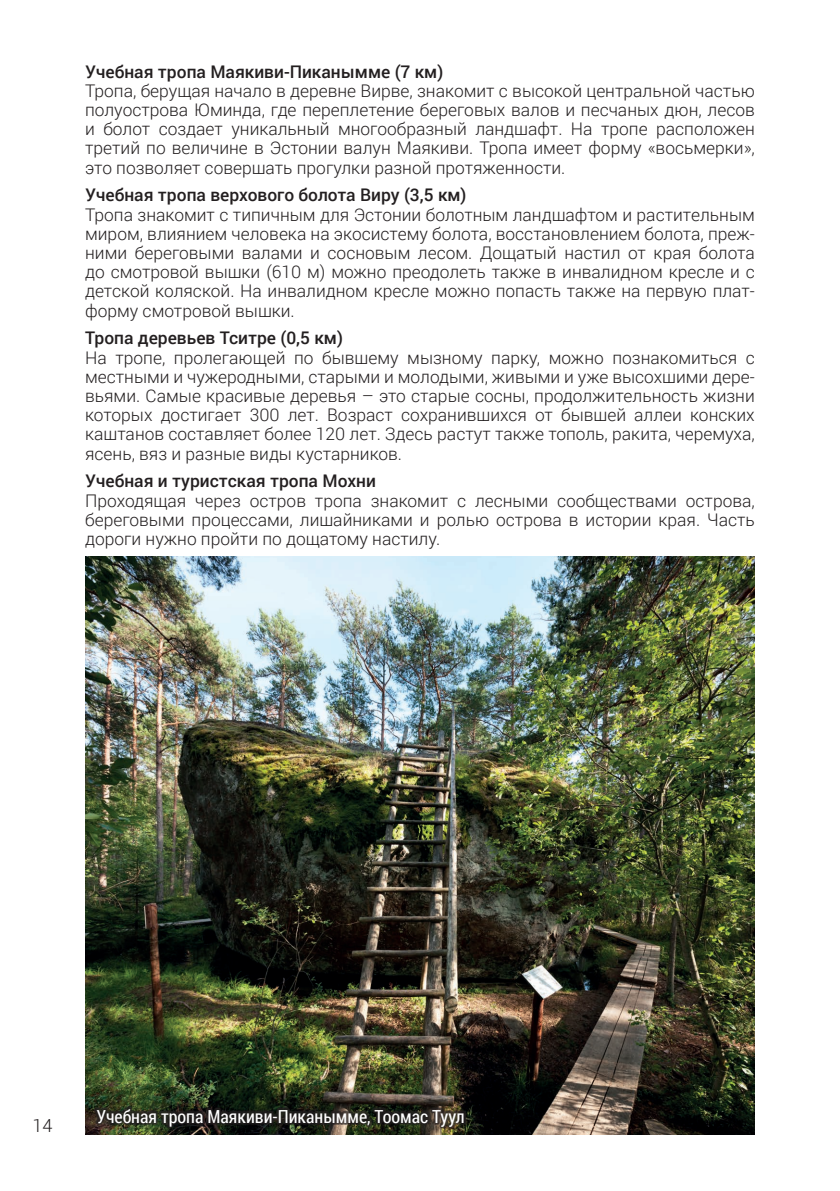
<style>
.page{position:relative;width:840px;height:1191px;background:#fff}
.page>*{position:absolute;margin:0;border:0;box-sizing:border-box;transform-origin:0 0}
.t1{font:18px "Roboto Condensed";color:#fff}
.t2{font:300 18px "Roboto";color:#231f20}
.t3{font:300 17.4px/19.2px "Roboto";color:#231f20;text-align:justify}
.t4{font:500 17.4px "Roboto";color:#231f20}
</style>
<div class="page">
<img style="left:85px;top:556px;width:669px;height:578px">
<div style="left:94px;top:1106px;width:372px;height:23px;background:#231f20;opacity:.75"></div>
<p class="t4" style="left:85px;top:59px;width:359px">Учебная тропа Маякиви-Пиканымме (7 км)</p>
<p class="t3" style="left:85px;top:80px;width:671px">Тропа, берущая начало в деревне Вирве, знакомит с высокой центральной частью полуострова Юминда, где переплетение береговых валов и песчаных дюн, лесов и болот создает уникальный многообразный ландшафт. На тропе расположен третий по величине в Эстонии валун Маякиви. Тропа имеет форму «восьмерки», это позволяет совершать прогулки разной протяженности.</p>
<p class="t4" style="left:85px;top:183px;width:383px">Учебная тропа верхового болота Виру (3,5 км)</p>
<p class="t3" style="left:85px;top:204px;width:671px">Тропа знакомит с типичным для Эстонии болотным ландшафтом и растительным миром, влиянием человека на экосистему болота, восстановлением болота, преж&shy;ними береговыми валами и сосновым лесом. Дощатый настил от края болота до смотровой вышки (610 м) можно преодолеть также в инвалидном кресле и с детской коляской. На инвалидном кресле можно попасть также на первую плат&shy;форму смотровой вышки.</p>
<p class="t4" style="left:85px;top:326px;width:259px">Тропа деревьев Тситре (0,5 км)</p>
<p class="t3" style="left:85px;top:347px;width:670px">На тропе, пролегающей по бывшему мызному парку, можно познакомиться с местными и чужеродными, старыми и молодыми, живыми и уже высохшими дере&shy;вьями. Самые красивые деревья – это старые сосны, продолжительность жизни которых достигает 300 лет. Возраст сохранившихся от бывшей аллеи конских каштанов составляет более 120 лет. Здесь растут также тополь, ракита, черемуха, ясень, вяз и разные виды кустарников.</p>
<p class="t4" style="left:85px;top:469px;width:292px">Учебная и туристская тропа Мохни</p>
<p class="t3" style="left:85px;top:490px;width:671px">Проходящая через остров тропа знакомит с лесными сообществами острова, береговыми процессами, лишайниками и ролью острова в истории края. Часть дороги нужно пройти по дощатому настилу.</p>
<p class="t2" style="left:33px;top:1113px;width:21px">14</p>
<p class="t1" style="left:96px;top:1104px;width:369px">Учебная тропа Маякиви-Пиканымме, Тоомас Туул</p>
</div>
